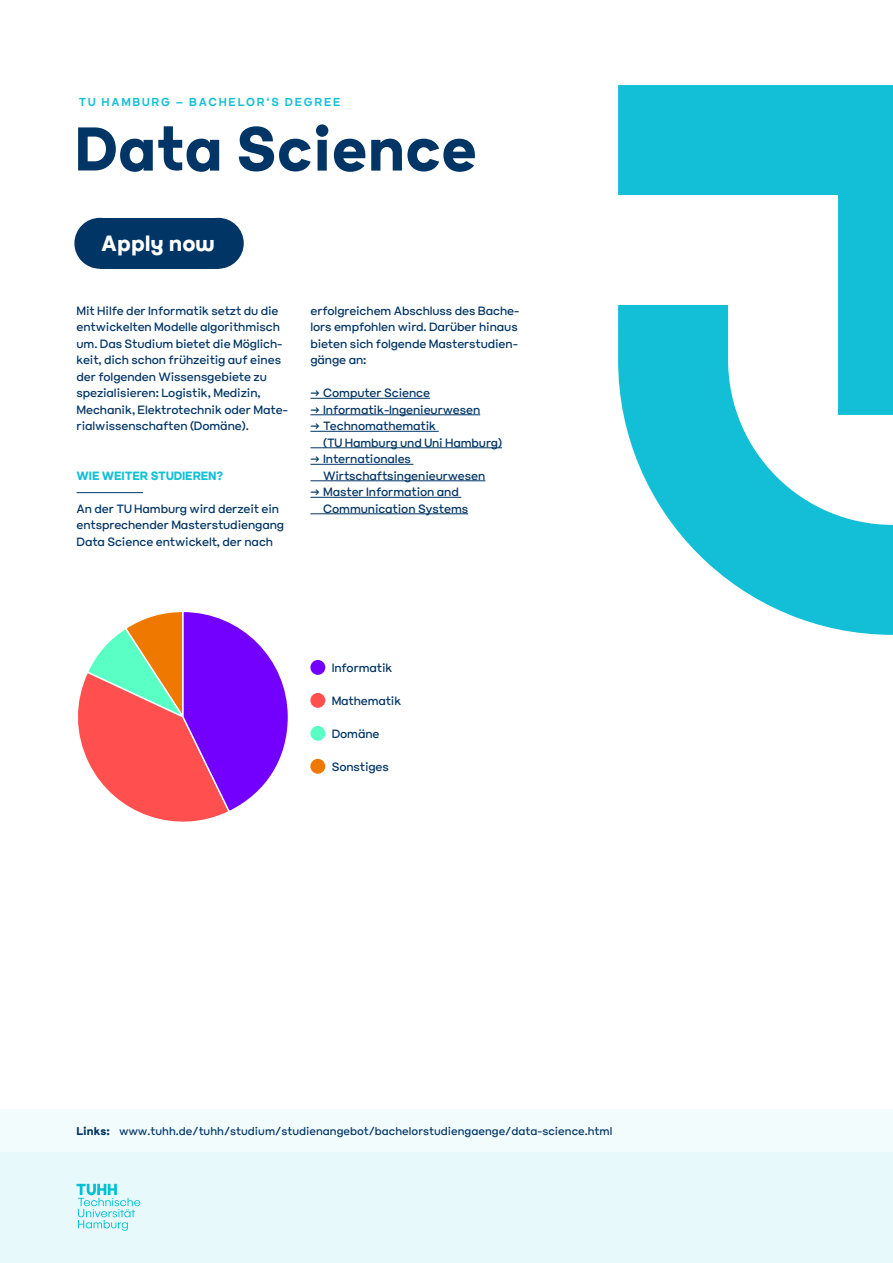
<style>
.page{position:relative;width:893px;height:1263px;background:#fff}
.page>*{position:absolute;margin:0;border:0;box-sizing:border-box;transform-origin:0 0}
.t1{font:700 61.5px "Lunettes";color:#003566}
.t2{font:700 22.05px "Lunettes";color:#fff}
.t3{font:12px/16.5px "Lunettes";letter-spacing:-.01em;color:#003566}
.t4{font:700 12px "Lunettes";letter-spacing:-.01em;color:#13bfd6}
.t5{font:600 11.55px "Lunettes";letter-spacing:.15em;color:#13bfd6}
.t6{font:11.25px "Lunettes";color:#003566}
.t7{font:700 11.25px "Lunettes";color:#003566}
</style>
<div class="page">
<div style="left:0;top:1152px;width:893px;height:110px;background:#e7f9fb"></div>
<div style="left:0;top:1109px;width:893px;height:43px;background:#f3fcfd"></div>
<div style="left:74px;top:218px;width:51px;height:51px;background:#003566;border-radius:50%"></div>
<div style="left:193px;top:218px;width:51px;height:51px;background:#003566;border-radius:50%"></div>
<div style="left:100px;top:218px;width:118px;height:51px;background:#003566"></div>
<svg style="left:618px;top:85px;width:275px;height:550px;fill:#13bfd6"></svg>
<svg style="left:77px;top:1184px;width:63px;height:47px"></svg>
<hr style="left:77px;top:492px;width:66px;height:1px;background:#003566">
<hr style="left:310px;top:398px;width:120px;height:1px;background:#003566">
<hr style="left:310px;top:414px;width:170px;height:1px;background:#003566">
<hr style="left:310px;top:431px;width:129px;height:1px;background:#003566">
<hr style="left:310px;top:447px;width:192px;height:1px;background:#003566">
<hr style="left:310px;top:464px;width:103px;height:1px;background:#003566">
<hr style="left:310px;top:480px;width:175px;height:1px;background:#003566">
<hr style="left:310px;top:497px;width:151px;height:1px;background:#003566">
<hr style="left:310px;top:513px;width:158px;height:1px;background:#003566">
<svg style="left:78px;top:612px;width:210px;height:210px"></svg>
<div style="left:310px;top:660px;width:15px;height:15px;background:#7300fe;border-radius:50%"></div>
<div style="left:310px;top:759px;width:15px;height:15px;background:#ef7900;border-radius:50%"></div>
<div style="left:310px;top:726px;width:15px;height:15px;background:#5affc5;border-radius:50%"></div>
<div style="left:310px;top:693px;width:15px;height:15px;background:#ff4f4f;border-radius:50%"></div>
<p class="t5" style="left:79px;top:94px;width:263px">TU HAMBURG – BACHELOR‘S DEGREE</p>
<h1 class="t1" style="left:74px;top:107px;width:404px">Data Science</h1>
<h2 class="t2" style="left:101px;top:228px;width:115px">Apply now</h2>
<p class="t3" style="left:77px;top:302px;width:213px">Mit Hilfe der Informatik setzt du die entwickelten Modelle algorithmisch um. Das Studium bietet die Möglich&shy;keit, dich schon frühzeitig auf eines der folgenden Wissensgebiete zu spezialisieren: Logistik, Medizin, Mechanik, Elektrotechnik oder Mate&shy;rialwissenschaften (Domäne).</p>
<p class="t4" style="left:77px;top:467px;width:148px">WIE WEITER STUDIEREN?</p>
<p class="t3" style="left:77px;top:500px;width:209px">An der TU Hamburg wird derzeit ein entsprechender Masterstudiengang<br>Data Science entwickelt, der nach</p>
<p class="t3" style="left:310px;top:302px;width:210px">erfolgreichem Abschluss des Bache&shy;lors empfohlen wird. Darüber hinaus bieten sich folgende Masterstudien&shy;gänge an:</p>
<p class="t3" style="left:310px;top:384px;width:121px">→ Computer Science</p>
<p class="t3" style="left:310px;top:401px;width:171px">→ Informatik-Ingenieurwesen</p>
<p class="t3" style="left:323px;top:417px;width:180px;text-indent:-13px">→ Technomathematik<br>(TU Hamburg und Uni Hamburg)</p>
<p class="t3" style="left:323px;top:450px;width:164px;text-indent:-13px">→ Internationales<br>Wirtschaftsingenieurwesen</p>
<p class="t3" style="left:323px;top:483px;width:146px;text-indent:-13px">→ Master Information and<br>Communication Systems</p>
<p class="t3" style="left:332px;top:659px;width:62px">Informatik</p>
<p class="t3" style="left:332px;top:692px;width:71px">Mathematik</p>
<p class="t3" style="left:332px;top:725px;width:49px">Domäne</p>
<p class="t3" style="left:332px;top:758px;width:59px">Sonstiges</p>
<p class="t7" style="left:77px;top:1124px;width:35px">Links:</p>
<p class="t6" style="left:119px;top:1124px;width:495px">www.tuhh.de/tuhh/studium/studienangebot/bachelorstudiengaenge/data-science.html</p>
</div>
